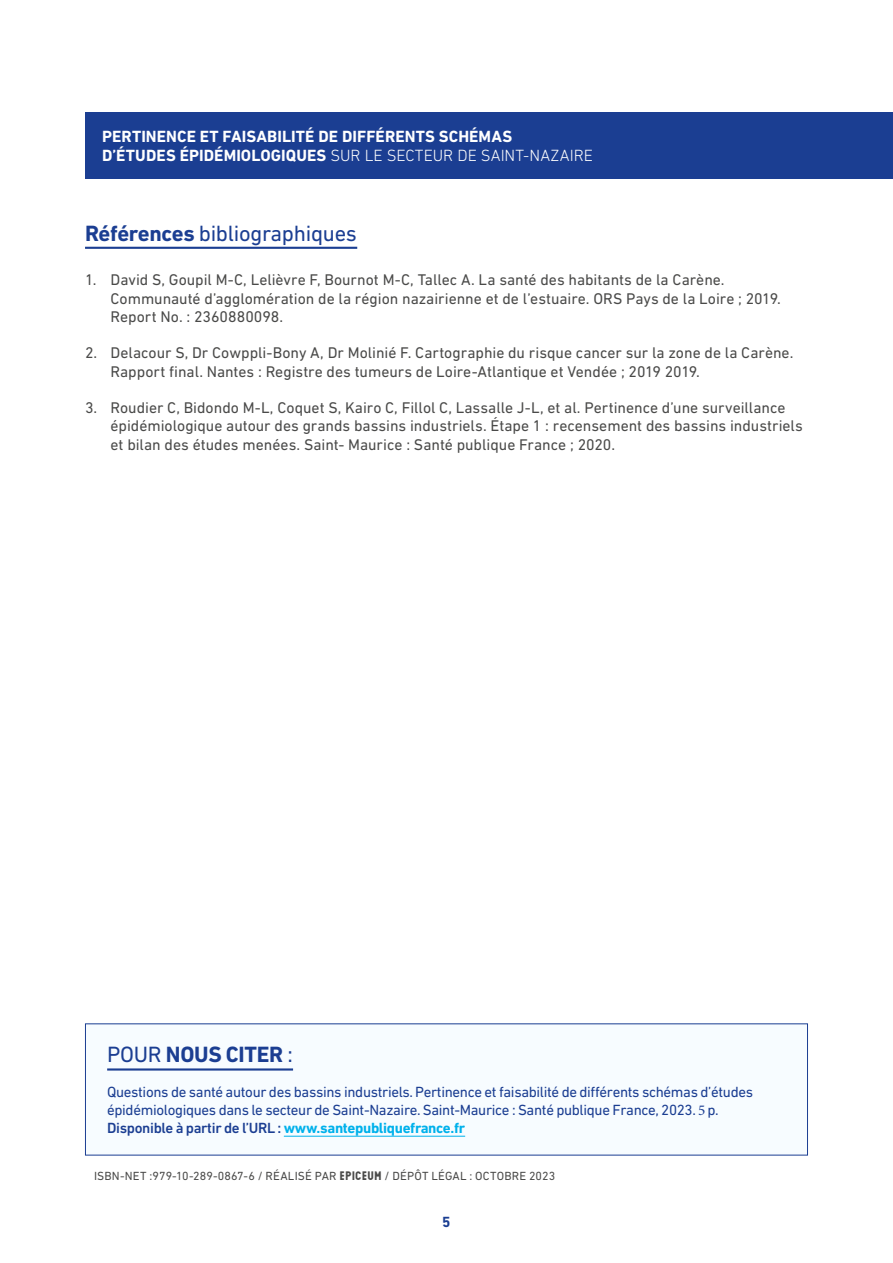
<style>
.page{position:relative;width:893px;height:1263px;background:#fff}
.page>*{position:absolute;margin:0;border:0;box-sizing:border-box;transform-origin:0 0}
.Inter-01{font:22.5px "DIN Next LT Pro";letter-spacing:-.01em;color:#1b3e92}
.t1{font:700 22.5px "DIN Next LT Pro";letter-spacing:-.01em;color:#1b3e92}
.t2{font:700 16.5px/19.5px "DIN Next LT Pro";letter-spacing:.005em;color:#fff}
.NOTES{font:15.75px/18.8px "DIN Next LT Pro";color:#4a4a49}
.t3{font:15px/18px "DIN Next LT Pro";letter-spacing:-.02em;color:#1b3e92}
.t4{font:700 15px "DIN Next LT Pro";color:#1b3e92}
.t5{font:12px "DIN Next LT Pro";letter-spacing:.015em;color:#4a4a49}
.s1{font-weight:300}
.s2{font-weight:700}
.s3{font-weight:400}
.s4{font-family:"Minion Pro"}
.s5{font-weight:500}
.s6{font-weight:700;color:#00b1eb}
.s7{font-family:"Epiceum"}
</style>
<div class="page">
<div style="left:85px;top:112px;width:808px;height:67px;background:#1b3e92"></div>
<hr style="left:85px;top:247px;width:272px;height:2px;background:#1b3e92">
<div style="left:85px;top:1024px;width:722px;height:131px;background:#f7fcff"></div>
<hr style="left:107px;top:1068px;width:186px;height:2px;background:#1b3e92">
<hr style="left:284px;top:1136px;width:181px;height:1px;background:#00b1eb">
<p class="t2" style="left:102px;top:126px;width:492px">PERTINENCE ET FAISABILITÉ DE DIFFÉRENTS SCHÉMAS<br>D’ÉTUDES ÉPIDÉMIOLOGIQUES <span class="s1">SUR LE SECTEUR DE SAINT-NAZAIRE</span></p>
<p class="Inter-01" style="left:85px;top:220px;width:273px"><span class="s2">Références</span> bibliographiques</p>
<p class="NOTES" style="left:111px;top:270px;width:672px;text-indent:-26px">1. David S, Goupil M-C, Lelièvre F, Bournot M-C, Tallec A. La santé des habitants de la Carène.<br>Communauté d’agglomération de la région nazairienne et de l’estuaire. ORS Pays de la Loire ; 2019.<br>Report No. : 2360880098.</p>
<p class="NOTES" style="left:111px;top:343px;width:684px;text-indent:-26px">2. Delacour S, Dr Cowppli-Bony A, Dr Molinié F. Cartographie du risque cancer sur la zone de la Carène.<br>Rapport final. Nantes : Registre des tumeurs de Loire-Atlantique et Vendée ; 2019 2019.</p>
<p class="NOTES" style="left:111px;top:398px;width:694px;text-indent:-26px">3. Roudier C, Bidondo M-L, Coquet S, Kairo C, Fillol C, Lassalle J-L, et al. Pertinence d’une surveillance épidémiologique autour des grands bassins industriels. Étape 1 : recensement des bassins industriels et bilan des études menées. Saint- Maurice : Santé publique France ; 2020.</p>
<h1 class="t1" style="left:107px;top:1041px;width:187px"><span class="s3">POUR</span> NOUS CITER <span class="s3">:</span></h1>
<p class="t3" style="left:107px;top:1083px;width:647px">Questions de santé autour des bassins industriels. Pertinence et faisabilité de différents schémas d’études épidémiologiques dans le secteur de Saint-Nazaire. Saint-Maurice : Santé publique France, 2023. <span class="s4">5</span> p.<br><span class="s5">Disponible à partir de l’URL :</span> <span class="s6">www.santepubliquefrance.fr</span></p>
<p class="t5" style="left:94px;top:1169px;width:463px">ISBN-NET :979-10-289-0867-6 / RÉALISÉ PAR <span class="s7">EPICEUM</span> / DÉPÔT LÉGAL : OCTOBRE 2023</p>
<p class="t4" style="left:442px;top:1213px;width:10px">5</p>
</div>
